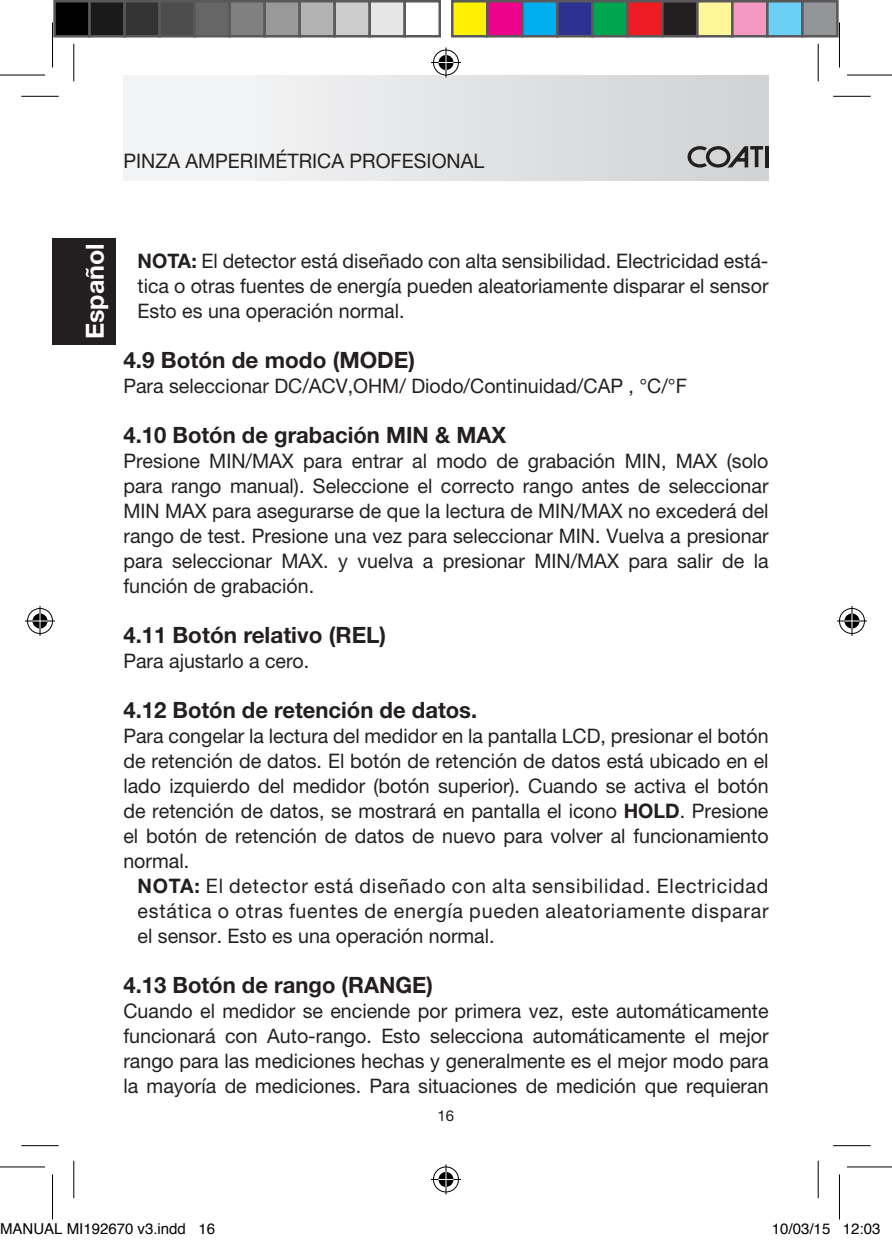
<style>
.page{position:relative;width:892px;height:1242px;background:#fff}
.page>*{position:absolute;margin:0;border:0;box-sizing:border-box;transform-origin:0 0}
.t1{font:700 25px "Helvetica Neue LT Std";color:#fff}
.t2{font:700 22.5px "Helvetica Neue LT Std";color:#231f20}
.t3{font:20px/25px "Helvetica Neue LT Pro";color:#231f20;text-align:justify}
.t4{font:15px "Helvetica";color:#000}
.t5{font:15px "Helvetica Neue LT Pro";color:#231f20}
.s1{font-family:"Helvetica Neue LT Std";font-weight:700}
</style>
<div class="page">
<div style="left:123px;top:75px;width:645px;height:105px;background:linear-gradient(to right,#f7f8f9,#d1d2d4)"></div>
<div style="left:52px;top:238px;width:64px;height:106px;background:#231f20"></div>
<hr style="left:765px;top:146px;width:3px;height:21px;background:#231f20">
<svg style="left:687px;top:146px;width:76px;height:22px;background:#8e8d8e"></svg>
<hr style="left:21px;top:96px;width:38px;height:1px;background:#000">
<hr style="left:833px;top:96px;width:37px;height:1px;background:#000">
<hr style="left:21px;top:1145px;width:38px;height:1px;background:#000">
<hr style="left:833px;top:1145px;width:37px;height:1px;background:#000">
<hr style="left:73px;top:44px;width:1px;height:37px;background:#000">
<hr style="left:73px;top:1160px;width:1px;height:38px;background:#000">
<hr style="left:817px;top:44px;width:1px;height:37px;background:#000">
<hr style="left:817px;top:1160px;width:1px;height:38px;background:#000">
<svg style="left:0;top:74px;width:45px;height:1px"></svg>
<svg style="left:847px;top:74px;width:45px;height:1px"></svg>
<hr style="left:0;top:75px;width:45px;height:1px;background:#000">
<hr style="left:847px;top:75px;width:45px;height:1px;background:#000">
<hr style="left:0;top:1166px;width:45px;height:1px;background:#000">
<hr style="left:847px;top:1166px;width:45px;height:1px;background:#000">
<hr style="left:52px;top:22px;width:1px;height:45px;background:#000">
<hr style="left:52px;top:1174px;width:1px;height:45px;background:#000">
<hr style="left:839px;top:22px;width:1px;height:45px;background:#000">
<hr style="left:839px;top:1174px;width:1px;height:45px;background:#000">
<div style="left:432px;top:48px;width:28px;height:29px;border:3px solid #fff;border-radius:50%"></div>
<hr style="left:431px;top:61px;width:30px;height:3px;background:#fff">
<hr style="left:444px;top:47px;width:3px;height:30px;background:#fff">
<div style="left:437px;top:53px;width:18px;height:19px;border:3px solid #fff;border-radius:50%"></div>
<div style="left:433px;top:50px;width:26px;height:25px;border:1px solid #000;border-radius:50%"></div>
<hr style="left:431px;top:62px;width:30px;height:1px;background:#000">
<hr style="left:445px;top:47px;width:1px;height:30px;background:#000">
<svg style="left:438px;top:55px;width:15px;height:15px"></svg>
<div style="left:432px;top:1165px;width:28px;height:28px;border:3px solid #fff;border-radius:50%"></div>
<hr style="left:431px;top:1177px;width:30px;height:3px;background:#fff">
<hr style="left:444px;top:1164px;width:3px;height:30px;background:#fff">
<div style="left:437px;top:1170px;width:18px;height:18px;border:3px solid #fff;border-radius:50%"></div>
<div style="left:433px;top:1166px;width:26px;height:26px;border:1px solid #000;border-radius:50%"></div>
<hr style="left:431px;top:1178px;width:30px;height:1px;background:#000">
<hr style="left:445px;top:1164px;width:1px;height:30px;background:#000">
<svg style="left:438px;top:1171px;width:15px;height:15px"></svg>
<div style="left:26px;top:607px;width:28px;height:28px;border:3px solid #fff;border-radius:50%"></div>
<hr style="left:25px;top:619px;width:30px;height:3px;background:#fff">
<svg style="left:38px;top:606px;width:4px;height:30px"></svg>
<div style="left:31px;top:612px;width:18px;height:18px;border:3px solid #fff;border-radius:50%"></div>
<div style="left:27px;top:608px;width:26px;height:25px;border:1px solid #000;border-radius:50%"></div>
<hr style="left:25px;top:620px;width:30px;height:1px;background:#000">
<hr style="left:40px;top:606px;width:1px;height:30px;background:#000">
<svg style="left:33px;top:613px;width:15px;height:15px"></svg>
<div style="left:838px;top:607px;width:28px;height:28px;border:3px solid #fff;border-radius:50%"></div>
<hr style="left:837px;top:619px;width:30px;height:3px;background:#fff">
<hr style="left:850px;top:606px;width:3px;height:30px;background:#fff">
<div style="left:843px;top:612px;width:18px;height:18px;border:3px solid #fff;border-radius:50%"></div>
<div style="left:839px;top:608px;width:25px;height:25px;border:1px solid #000;border-radius:50%"></div>
<hr style="left:837px;top:620px;width:30px;height:1px;background:#000">
<hr style="left:851px;top:606px;width:1px;height:30px;background:#000">
<svg style="left:844px;top:613px;width:15px;height:15px"></svg>
<div style="left:55px;top:1px;width:35px;height:35px;background:#000"></div>
<div style="left:53px;top:0;width:38px;height:37px;border:2px solid #595959"></div>
<div style="left:90px;top:1px;width:35px;height:35px;background:#1a1a1a"></div>
<div style="left:88px;top:0;width:38px;height:37px;border:2px solid #595959"></div>
<div style="left:125px;top:1px;width:35px;height:35px;background:#333"></div>
<div style="left:123px;top:0;width:38px;height:37px;border:2px solid #595959"></div>
<div style="left:160px;top:1px;width:35px;height:35px;background:#4d4d4d"></div>
<div style="left:158px;top:0;width:38px;height:37px;border:2px solid #595959"></div>
<div style="left:195px;top:1px;width:35px;height:35px;background:#666"></div>
<div style="left:193px;top:0;width:38px;height:37px;border:2px solid #595959"></div>
<div style="left:230px;top:1px;width:35px;height:35px;background:#808080"></div>
<div style="left:228px;top:0;width:38px;height:37px;border:2px solid #595959"></div>
<div style="left:265px;top:1px;width:35px;height:35px;background:#999"></div>
<div style="left:263px;top:0;width:38px;height:37px;border:2px solid #595959"></div>
<div style="left:300px;top:1px;width:35px;height:35px;background:#b3b3b3"></div>
<div style="left:298px;top:0;width:38px;height:37px;border:2px solid #595959"></div>
<div style="left:335px;top:1px;width:35px;height:35px;background:#ccc"></div>
<div style="left:333px;top:0;width:38px;height:37px;border:2px solid #595959"></div>
<div style="left:370px;top:1px;width:35px;height:35px;background:#e6e6e6"></div>
<div style="left:368px;top:0;width:38px;height:37px;border:2px solid #595959"></div>
<div style="left:403px;top:0;width:38px;height:37px;border:2px solid #595959"></div>
<div style="left:452px;top:1px;width:35px;height:35px;background:#fff101"></div>
<div style="left:451px;top:0;width:37px;height:37px;border:2px solid #595959"></div>
<div style="left:487px;top:1px;width:35px;height:35px;background:#ed028c"></div>
<div style="left:486px;top:0;width:37px;height:37px;border:2px solid #595959"></div>
<div style="left:522px;top:1px;width:35px;height:35px;background:#00aeef"></div>
<div style="left:521px;top:0;width:37px;height:37px;border:2px solid #595959"></div>
<div style="left:557px;top:1px;width:35px;height:35px;background:#2e3092"></div>
<div style="left:556px;top:0;width:37px;height:37px;border:2px solid #595959"></div>
<div style="left:592px;top:1px;width:35px;height:35px;background:#00a54f"></div>
<div style="left:591px;top:0;width:37px;height:37px;border:2px solid #595959"></div>
<div style="left:627px;top:1px;width:35px;height:35px;background:#ee1d23"></div>
<div style="left:626px;top:0;width:37px;height:37px;border:2px solid #595959"></div>
<div style="left:662px;top:1px;width:35px;height:35px;background:#231f20"></div>
<div style="left:661px;top:0;width:37px;height:37px;border:2px solid #595959"></div>
<div style="left:697px;top:1px;width:35px;height:35px;background:#fff79a"></div>
<div style="left:696px;top:0;width:37px;height:37px;border:2px solid #595959"></div>
<div style="left:732px;top:1px;width:35px;height:35px;background:#f499c2"></div>
<div style="left:731px;top:0;width:37px;height:37px;border:2px solid #595959"></div>
<div style="left:767px;top:1px;width:35px;height:35px;background:#6bcff6"></div>
<div style="left:766px;top:0;width:37px;height:37px;border:2px solid #595959"></div>
<div style="left:802px;top:1px;width:35px;height:35px;background:#939598"></div>
<div style="left:801px;top:0;width:37px;height:37px;border:2px solid #595959"></div>
<p class="t3" style="left:123px;top:148px;width:362px">PINZA AMPERIMÉTRICA PROFESIONAL</p>
<p class="t1" style="left:80px;top:339px;width:97px;rotate:-90deg">Español</p>
<p class="t3" style="left:138px;top:248px;width:632px"><span class="s1">NOTA:</span> El detector está diseñado con alta sensibilidad. Electricidad está&shy;tica o otras fuentes de energía pueden aleatoriamente disparar el sensor Esto es una operación normal.</p>
<p class="t2" style="left:123px;top:346px;width:293px">4.9 Botón de modo (MODE)</p>
<p class="t3" style="left:123px;top:373px;width:563px">Para seleccionar DC/ACV,OHM/ Diodo/Continuidad/CAP , °C/°F</p>
<p class="t2" style="left:123px;top:421px;width:384px">4.10 Botón de grabación MIN &amp; MAX</p>
<p class="t3" style="left:123px;top:448px;width:647px">Presione MI N/MAX para entrar al modo de grabación MI N, MAX (solo para rango manual). Seleccione el correcto rango antes de seleccionar MIN MAX para asegurarse de que la lectura de MIN/MAX no excederá del rango de test. Presione una vez para seleccionar MI N. Vuelva a presionar para seleccionar MAX. y vuelva a presionar MI N/MAX para salir de la función de grabación.</p>
<p class="t2" style="left:123px;top:621px;width:264px">4.11 Botón relativo (REL)</p>
<p class="t3" style="left:123px;top:648px;width:187px">Para ajustarlo a cero.</p>
<p class="t2" style="left:123px;top:696px;width:355px">4.12 Botón de retención de datos.</p>
<p class="t3" style="left:123px;top:723px;width:452px">Para congelar la lectura del medidor en la pantalla LCD</p>
<p class="t3" style="left:123px;top:723px;width:646px;text-indent:477px">, presionar el botón de retención de datos. El botón de retención de datos está ubicado en el lado izquierdo del medidor (botón superior). Cuando se activa el botón de retención de datos, se mostrará en pantalla el icono <span class="s1">HOLD</span>. Presione el botón de retención de datos de nuevo para volver al funcionamiento normal.</p>
<p class="t3" style="left:138px;top:873px;width:632px"><span class="s1">NOTA:</span> El detector está diseñado con alta sensibilidad. Electricidad estática o otras fuentes de energía pueden aleatoriamente disparar el sensor. Esto es una operación normal.</p>
<p class="t2" style="left:123px;top:971px;width:311px">4.13 Botón de rango (RANGE)</p>
<p class="t3" style="left:123px;top:998px;width:646px">Cuando el medidor se enciende por primera vez, este automáticamente funcionará con Auto-rango. Esto selecciona automáticamente el mejor rango para las mediciones hechas y generalmente es el mejor modo para la mayoría de mediciones. Para situaciones de medición que requieran</p>
<p class="t5" style="left:437px;top:1106px;width:18px">16</p>
<p class="t4" style="left:0;top:1217px;width:217px">MANUAL MI192670 v3.indd 16</p>
<p class="t4" style="left:772px;top:1217px;width:110px">10/03/15 12:03</p>
</div>
